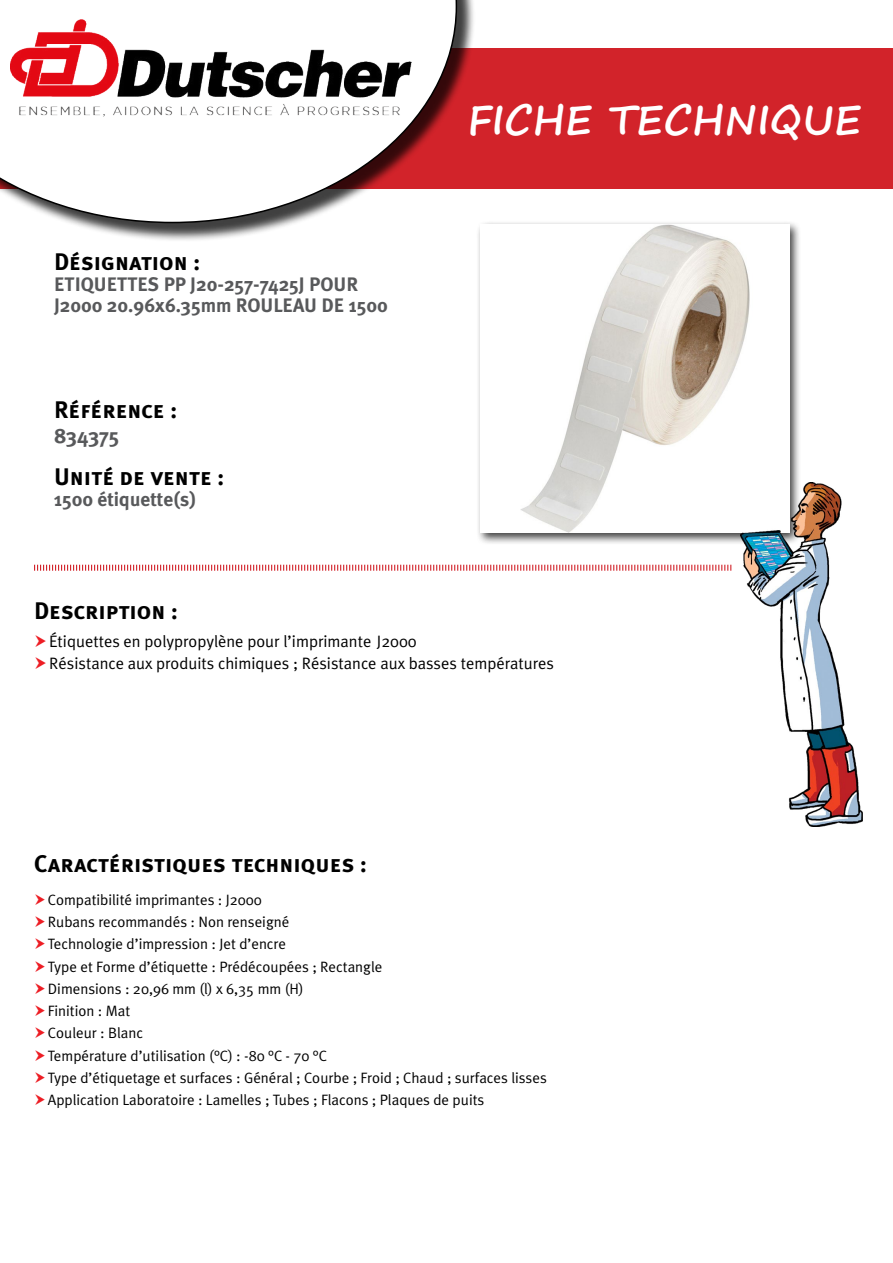
<style>
.page{position:relative;width:893px;height:1263px;background:#fff}
.page>*{position:absolute;margin:0;border:0;box-sizing:border-box;transform-origin:0 0}
.t1{font:700 40.5px "Segoe Print";color:#fff}
.t2{font:24px "Meta Plus Bold Caps";color:#000}
.t3{font:700 21px "Meta Plus";color:#58595b}
.t4{font:700 19.5px/21px "Meta Plus";color:#58595b}
.t5{font:16.5px/22.2px "Meta Plus Normal";color:#000}
.t6{font:15px/22.2px "Meta Plus Normal";color:#000}
</style>
<div class="page">
<div style="left:0;top:49px;width:893px;height:140px;background:#d2232a"></div>
<div style="left:0;top:0;width:475px;height:242px;background:#000;opacity:.75"></div>
<svg style="left:0;top:0;width:457px;height:223px"></svg>
<div style="left:476px;top:220px;width:326px;height:325px;background:#000;opacity:.75"></div>
<img style="left:480px;top:224px;width:309px;height:309px">
<svg style="left:34px;top:564px;width:698px;height:7px"></svg>
<img style="left:741px;top:483px;width:121px;height:343px">
<h2 class="t2" style="left:54px;top:248px;width:148px">Désignation :</h2>
<h3 class="t4" style="left:54px;top:274px;width:335px">ETIQUETTES PP J20-257-7425J POUR<br>J2000 20.96x6.35mm ROULEAU DE 1500</h3>
<h2 class="t2" style="left:54px;top:396px;width:125px">Référence :</h2>
<h3 class="t3" style="left:54px;top:424px;width:67px">834375</h3>
<h2 class="t2" style="left:54px;top:463px;width:172px">Unité de vente :</h2>
<h3 class="t4" style="left:54px;top:489px;width:144px">1500 étiquette(s)</h3>
<h2 class="t2" style="left:34px;top:596px;width:146px">Description :</h2>
<h1 class="t1" style="left:467px;top:83px;width:395px">FICHE TECHNIQUE</h1>
<p class="t5" style="left:49px;top:630px;width:506px">Étiquettes en polypropylène pour l’imprimante J2000<br>Résistance aux produits chimiques ; Résistance aux basses températures</p>
<h2 class="t2" style="left:34px;top:850px;width:335px">Caractéristiques techniques :</h2>
<p class="t6" style="left:48px;top:888px;width:500px">Compatibilité imprimantes : J2000<br>Rubans recommandés : Non renseigné<br>Technologie d’impression : Jet d’encre<br>Type et Forme d’étiquette : Prédécoupées ; Rectangle<br>Dimensions : 20,96 mm (l) x 6,35 mm (H)<br>Finition : Mat<br>Couleur : Blanc<br>Température d’utilisation (°C) : -80 °C - 70 °C<br>Type d’étiquetage et surfaces : Général ; Courbe ; Froid ; Chaud ; surfaces lisses Application Laboratoire : Lamelles ; Tubes ; Flacons ; Plaques de puits</p>
</div>
